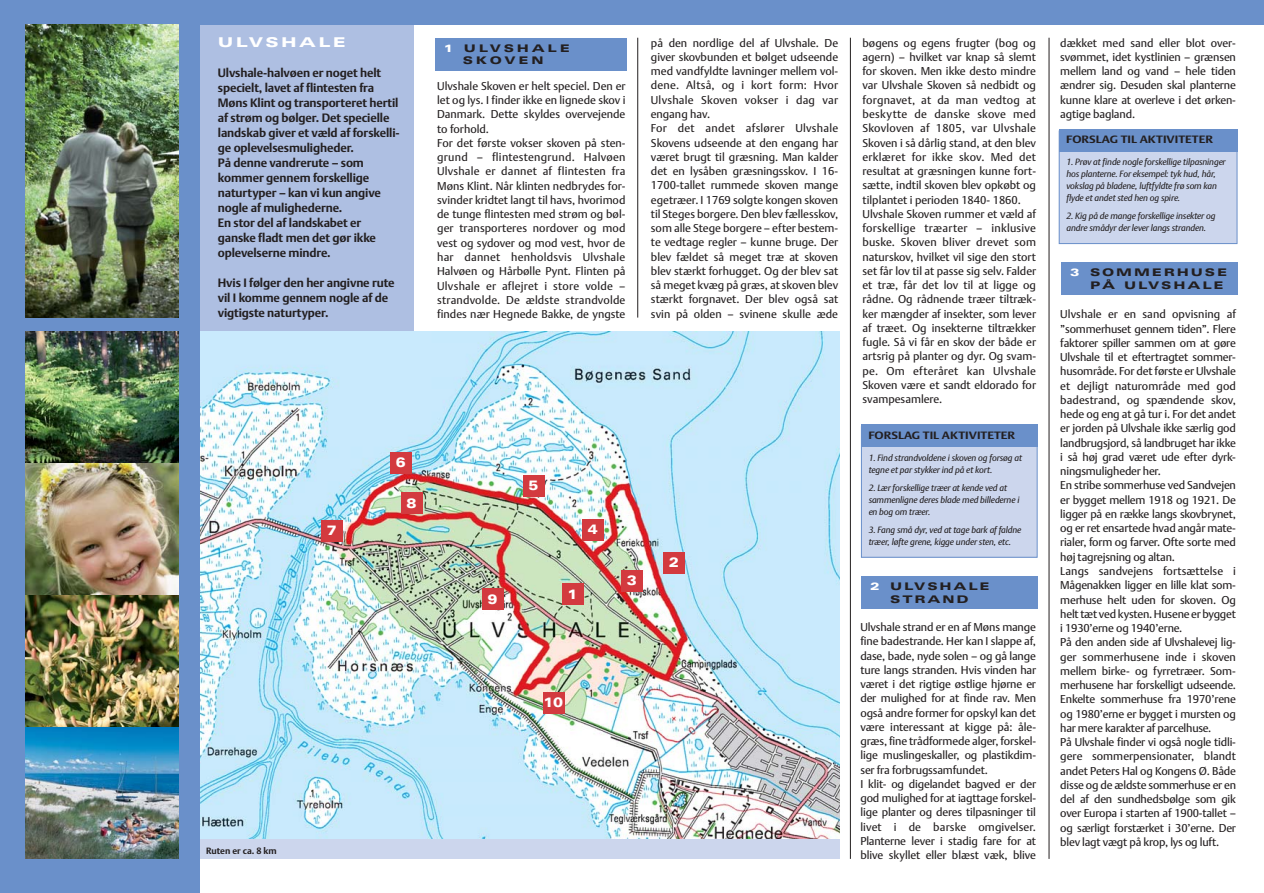
<style>
.page{position:relative;width:1264px;height:893px;background:#fff}
.page>*{position:absolute;margin:0;border:0;box-sizing:border-box;transform-origin:0 0}
.t1{font:900 expanded 13.5px "Univers";letter-spacing:.15em;color:#fff}
.t2{font:900 expanded 13.5px "Univers";letter-spacing:.15em;color:#fff;scale:1.2 1}
.t3{font:700 12px/15px "DTL Argo T";letter-spacing:-.01em;color:#231f20}
.t4{font:11.25px/14.2px "DTL Argo T";letter-spacing:-.01em;color:#231f20}
.t5{font:700 10.5px "DTL Argo T";color:#231f20;scale:1.2 1}
.t6{font:900 expanded 10.5px/12.6px "Univers";letter-spacing:.15em;color:#231f20;text-align:center;scale:1.2 1}
.t7{font:900 expanded 10.5px/12.6px "Univers";letter-spacing:.22em;color:#231f20;scale:1.2 1}
.t8{font:italic 9px/12px "DTL Argo T";letter-spacing:-.01em;color:#231f20}
.t9{font:700 9px "DTL Argo T";color:#231f20}
.s1{color:#fff}
</style>
<div class="page">
<img style="left:0;top:0;width:1264px;height:892px">
<p class="t2" style="left:218px;top:37px;width:108px">ULVSHALE</p>
<p class="t3" style="left:218px;top:66px;width:183px">Ulvshale-halvøen er noget helt specielt, lavet af flintesten fra<br>Møns Klint og transporteret hertil af strøm og bølger. Det specielle landskab giver et væld af forskelli&shy;ge oplevelsesmuligheder.<br>På denne vandrerute – som kommer gennem forskellige naturtyper – kan vi kun angive nogle af mulighederne.<br>En stor del af landskabet er ganske fladt men det gør ikke oplevelserne mindre.</p>
<p class="t3" style="left:218px;top:276px;width:178px">Hvis I følger den her angivne rute vil I komme gennem nogle af de vigtigste naturtyper.</p>
<p class="t7" style="left:463px;top:42px;width:91px;text-indent:-19px"><span class="s1">1</span> ULVSHALE<br>SKOVEN</p>
<p class="t4" style="left:437px;top:80px;width:190px">Ulvshale Skoven er helt speciel. Den er let og lys. I finder ikke en lignede skov i Danmark. Dette skyldes overvejende to forhold.<br>For det første vokser skoven på sten&shy;grund – flintestengrund. Halvøen Ulvshale er dannet af flintesten fra Møns Klint. Når klinten nedbrydes for&shy;svinder kridtet langt til havs, hvorimod de tunge flintesten med strøm og bøl&shy;ger transporteres nordover og mod vest og sydover og mod vest, hvor de har dannet henholdsvis Ulvshale Halvøen og Hårbølle Pynt. Flinten på Ulvshale er aflejret i store volde – strandvolde. De ældste strandvolde findes nær Hegnede Bakke, de yngste</p>
<p class="t4" style="left:651px;top:37px;width:189px">på den nordlige del af Ulvshale. De giver skovbunden et bølget udseende med vandfyldte lavninger mellem vol&shy;dene. Altså, og i kort form: Hvor Ulvshale Skoven vokser i dag var engang hav.<br>For det andet afslører Ulvshale Skovens udseende at den engang har været brugt til græsning. Man kalder det en lysåben græsningsskov. I 16- 1700-tallet rummede skoven mange egetræer. I 1769 solgte kongen skoven til Steges borgere. Den blev fællesskov, som alle Stege borgere – efter bestem&shy;te vedtage regler – kunne bruge. Der blev fældet så meget træ at skoven blev stærkt forhugget. Og der blev sat så meget kvæg på græs, at skoven blev stærkt forgnavet. Der blev også sat svin på olden – svinene skulle æde</p>
<p class="t1" style="left:327px;top:525px;width:11px">7</p>
<p class="t1" style="left:396px;top:457px;width:11px">6</p>
<p class="t1" style="left:406px;top:497px;width:11px">8</p>
<p class="t1" style="left:487px;top:593px;width:11px">9</p>
<p class="t1" style="left:528px;top:480px;width:11px">5</p>
<p class="t1" style="left:588px;top:524px;width:11px">4</p>
<p class="t1" style="left:567px;top:589px;width:11px">1</p>
<p class="t1" style="left:627px;top:575px;width:11px">3</p>
<p class="t1" style="left:669px;top:557px;width:11px">2</p>
<p class="t1" style="left:543px;top:697px;width:21px">10</p>
<p class="t9" style="left:206px;top:846px;width:72px">Ruten er ca. 8 km</p>
<p class="t4" style="left:862px;top:37px;width:175px">bøgens og egens frugter (bog og agern) – hvilket var knap så slemt for skoven. Men ikke desto mindre var Ulvshale Skoven så nedbidt og forgnavet, at da man vedtog at beskytte de danske skove med<br>Skovloven af 1805, var Ulvshale<br>Skoven i så dårlig stand, at den blev erklæret for ikke skov. Med det resultat at græsningen kunne fort&shy;sætte, indtil skoven blev opkøbt og tilplantet i perioden 1840- 1860.<br>Ulvshale Skoven rummer et væld af forskellige træarter – inklusive buske. Skoven bliver drevet som naturskov, hvilket vil sige den stort set får lov til at passe sig selv. Falder et træ, får det lov til at ligge og rådne. Og rådnende træer tiltræk&shy;ker mængder af insekter, som lever af træet. Og insekterne tiltrækker fugle. Så vi får en skov der både er artsrig på planter og dyr. Og svam&shy;pe. Om efteråret kan Ulvshale<br>Skoven være et sandt eldorado for svampesamlere.</p>
<p class="t5" style="left:868px;top:430px;width:124px">FORSLAG TIL AKTIVITETER</p>
<p class="t8" style="left:868px;top:452px;width:155px">1. Find strandvoldene i skoven og forsøg at tegne et par stykker ind på et kort.</p>
<p class="t8" style="left:868px;top:482px;width:152px">2. Lær forskellige træer at kende ved at sammenligne deres blade med billederne i en bog om træer.</p>
<p class="t8" style="left:868px;top:524px;width:154px">3. Fang små dyr, ved at tage bark af faldne træer, løfte grene, kigge under sten, etc.</p>
<p class="t6" style="left:870px;top:581px;width:101px"><span class="s1">2</span> ULVSHALE<br>STRAND</p>
<p class="t4" style="left:860px;top:621px;width:177px">Ulvshale strand er en af Møns mange fine badestrande. Her kan I slappe af, dase, bade, nyde solen – og gå lange ture langs stranden. Hvis vinden har været i det rigtige østlige hjørne er der mulighed for at finde rav. Men også andre former for opskyl kan det være interessant at kigge på: åle&shy;græs, fine trådformede alger, forskel&shy;lige muslingeskaller, og plastikdim&shy;ser fra forbrugssamfundet.<br>I klit- og digelandet bagved er der god mulighed for at iagttage forskel&shy;lige planter og deres tilpasninger til livet i de barske omgivelser.<br>Planterne lever i stadig fare for at blive skyllet eller blæst væk, blive</p>
<p class="t4" style="left:1060px;top:37px;width:177px;text-align:justify">dækket med sand eller blot over&shy;svømmet, idet kystlinien – grænsen mellem land og vand – hele tiden ændrer sig. Desuden skal planterne kunne klare at overleve i det ørken&shy;agtige bagland.</p>
<p class="t5" style="left:1066px;top:135px;width:124px">FORSLAG TIL AKTIVITETER</p>
<p class="t8" style="left:1066px;top:157px;width:161px">1. Prøv at finde nogle forskellige tilpasninger hos planterne. For eksempel: tyk hud, hår, vokslag på bladene, luftfyldte frø som kan flyde et andet sted hen og spire.</p>
<p class="t8" style="left:1066px;top:211px;width:151px">2. Kig på de mange forskellige insekter og andre smådyr der lever langs stranden.</p>
<p class="t6" style="left:1090px;top:267px;width:116px;text-align:left;text-indent:-20px"><span class="s1">3</span> SOMMERHUSE<br>PÅ ULVSHALE</p>
<p class="t4" style="left:1060px;top:308px;width:177px">Ulvshale er en sand opvisning af ”sommerhuset gennem tiden”. Flere faktorer spiller sammen om at gøre Ulvshale til et eftertragtet sommer&shy;husområde. For det første er Ulvshale et dejligt naturområde med god badestrand, og spændende skov, hede og eng at gå tur i. For det andet er jorden på Ulvshale ikke særlig god landbrugsjord, så landbruget har ikke i så høj grad været ude efter dyrk&shy;ningsmuligheder her.<br>En stribe sommerhuse ved Sandvejen er bygget mellem 1918 og 1921. De ligger på en række langs skovbrynet, og er ret ensartede hvad angår mate&shy;rialer, form og farver. Ofte sorte med høj tagrejsning og altan.<br>Langs sandvejens fortsættelse i Mågenakken ligger en lille klat som&shy;merhuse helt uden for skoven. Og helt tæt ved kysten. Husene er bygget i 1930’erne og 1940’erne.<br>På den anden side af Ulvshalevej lig&shy;ger sommerhusene inde i skoven mellem birke- og fyrretræer. Som&shy;merhusene har forskelligt udseende.<br>Enkelte sommerhuse fra 1970’rene og 1980’erne er bygget i mursten og har mere karakter af parcelhuse.<br>På Ulvshale finder vi også nogle tidli&shy;gere sommerpensionater, blandt andet Peters Hal og Kongens Ø. Både disse og de ældste sommerhuse er en del af den sundhedsbølge som gik over Europa i starten af 1900-tallet – og særligt forstærket i 30’erne. Der blev lagt vægt på krop, lys og luft.</p>
</div>
